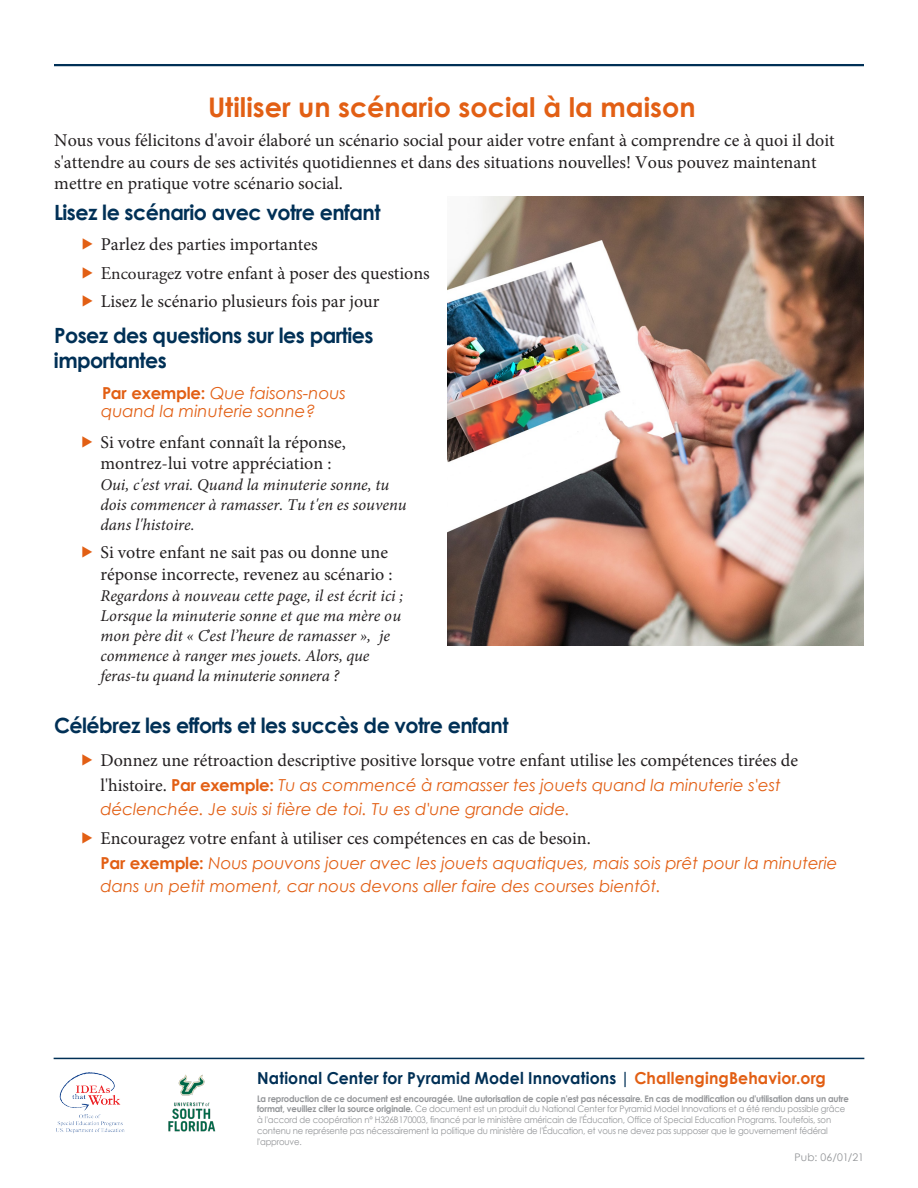
<style>
.page{position:relative;width:918px;height:1188px;background:#fff}
.page>*{position:absolute;margin:0;border:0;box-sizing:border-box;transform-origin:0 0}
.Heading_2{font:700 27px "Century Gothic";color:#e25f14}
.t1{font:700 21px/25.2px "Century Gothic";letter-spacing:-.025em;color:#003056}
.example{font:18px/21.6px "Minion Pro";color:#231f20}
.example-2{font:italic 16.5px/18.9px "Century Gothic";color:#e25f14}
.t2{font:italic 16.5px/20px "Minion Pro";color:#231f20}
.t3{font:700 16.5px "Century Gothic";letter-spacing:.01em;color:#003056;scale:.95 1}
.t4{font:10.5px "Century Gothic";letter-spacing:.015em;color:#939598}
.t5{font:9px/10.8px "Century Gothic";letter-spacing:-.02em;color:#939598;scale:.94 1}
.s1{font-style:inherit}
.s2{color:#e25f14}
.s3{font-family:"Adobe Garamond Pro"}
.s4{font-weight:700;font-style:normal}
.s5{font-family:"Century Gothic Pro";font-weight:700;font-style:normal}
.s6{font-family:"Century Gothic Pro"}
.s7{font-family:"Minion Pro";font-style:normal;font-size:18px;color:#231f20}
.s8{font-weight:700}
</style>
<div class="page">
<hr style="left:54px;top:64px;width:810px;height:2px;background:#003056">
<img style="left:447px;top:197px;width:417px;height:449px">
<hr style="left:54px;top:1058px;width:810px;height:1px;background:#003056">
<img style="left:56px;top:1072px;width:69px;height:61px">
<img style="left:168px;top:1074px;width:48px;height:58px">
<h2 class="Heading_2" style="left:208px;top:87px;width:489px">Utiliser un scénario social à la maison</h2>
<p class="example" style="left:54px;top:130px;width:782px">Nous vous félicitons d'avoir élaboré un scénario social pour aider votre enfant à comprendre ce à quoi il doit s'attendre au cours de ses activités quotidiennes et dans des situations nouvelles! Vous pouvez maintenant mettre en pratique votre scénario social.</p>
<h3 class="t1" style="left:54px;top:199px;width:328px">Lisez l<span class="s1">e scénario</span> avec votre enfant</h3>
<p class="example" style="left:81px;top:230px;width:351px;line-height:28.3px"><span class="s2">▶</span> Parlez des parties importantes<br><span class="s2">▶</span> <span class="s3">Encourage</span>z votre enfant à poser des questions <span class="s2">▶</span> Lisez le scénario plusieurs fois par jour</p>
<h3 class="t1" style="left:54px;top:322px;width:321px">Posez des questions sur les parties importantes</h3>
<p class="example-2" style="left:101px;top:383px;width:246px"><span class="s4">Par</span> <span class="s5">ex</span><span class="s4">e</span><span class="s5">mple:</span> Que faisons-nous quand la minuterie sonne?</p>
<p class="example" style="left:80px;top:431px;width:267px;text-align:center"><span class="s2">▶</span> Si votre enfant connaît la réponse, montrez-lui votre appréciation :</p>
<p class="t2" style="left:100px;top:475px;width:308px">Oui, c'est vrai. Quand la minuterie sonne, tu dois commencer à ramasser. Tu t'en es souvenu dans l'histoire.</p>
<p class="example" style="left:80px;top:542px;width:314px;text-align:right"><span class="s2">▶</span> Si votre enfant ne sait pas ou donne une réponse incorrecte, revenez au scénario :</p>
<p class="t2" style="left:100px;top:586px;width:304px">Regardons à nouveau cette page, il est écrit ici ; Lorsque la minuterie sonne et que ma mère ou mon père dit « C’est l’heure de ramasser », je commence à ranger mes jouets. Alors, que feras-tu quand la minuterie sonnera ?</p>
<h3 class="t1" style="left:54px;top:712px;width:456px"><span class="s6">C</span><span class="s1">élé</span><span class="s6">br</span>ez les efforts et les succès de votre enfant</h3>
<p class="example" style="left:80px;top:749px;width:719px"><span class="s2">▶</span> Donnez une rétroaction descriptive positive lorsque votre enfant utilise les compétences tirées de</p>
<p class="example-2" style="left:100px;top:773px;width:682px;line-height:24.5px"><span class="s7">l'histoire.</span> <span class="s4">Pa</span><span class="s5">r ex</span><span class="s4">e</span><span class="s5">mple:</span> Tu as commencé à ramasser tes jouets quand la minuterie s'est déclenchée. Je suis si fière de toi. Tu es d'une grande aide.</p>
<p class="example" style="left:80px;top:828px;width:512px"><span class="s2">▶</span> Encouragez votre enfant à utiliser ces compétences en cas de besoin.</p>
<p class="example-2" style="left:100px;top:851px;width:739px;line-height:23.1px"><span class="s4">Pa</span><span class="s5">r ex</span><span class="s4">e</span><span class="s5">mple:</span> Nous pouvons jouer avec les jouets aquatiques, mais sois prêt pour la minuterie dans un petit moment, car nous devons aller faire des courses bientôt.</p>
<p class="t3" style="left:257px;top:1066px;width:600px">National Center for Pyramid Model Innovations | <span class="s2">ChallengingBehavior.org</span></p>
<p class="t5" style="left:257px;top:1093px;width:631px"><span class="s8">La reproduction de ce document est encouragée. Une autorisation de copie n'est pas nécessaire. En cas de modification ou d'utilisation dans un autre format, veuillez citer la source originale.</span> Ce document est un produit du National Center for Pyramid Model Innovations et a été rendu possible grâce à l'accord de coopération n° H326B170003, financé par le ministère américain de l'Éducation, Office of Special Education Programs. Toutefois, son contenu ne représente pas nécessairement la politique du ministère de l'Éducation, et vous ne devez pas supposer que le gouvernement fédéral l'approuve.</p>
<p class="t4" style="left:795px;top:1150px;width:71px">Pub: 06/01/21</p>
</div>
